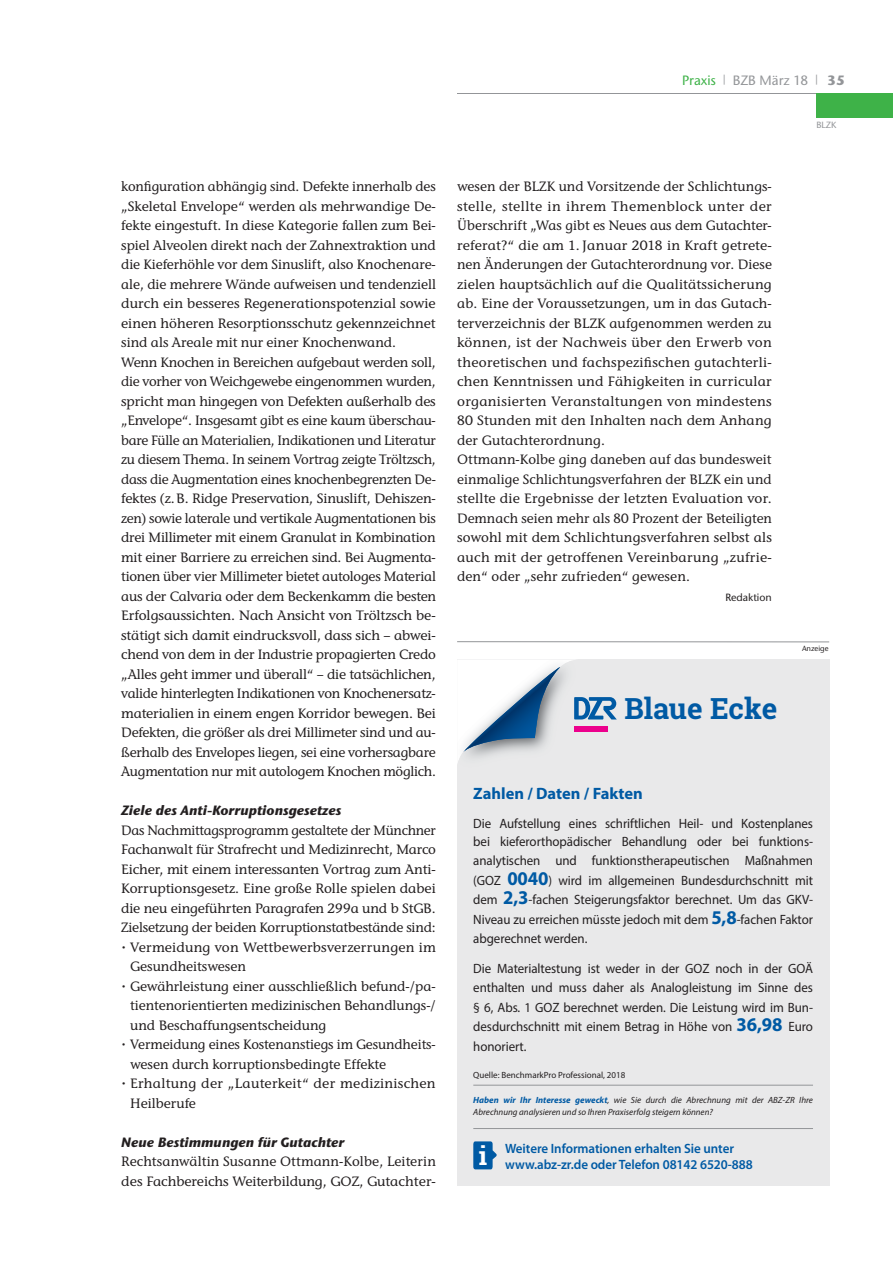
<style>
.page{position:relative;width:893px;height:1263px;background:#fff}
.page>*{position:absolute;margin:0;border:0;box-sizing:border-box;transform-origin:0 0}
.t1{font:700 29.4px "Roboto Slab";color:#005aa4}
.t2{font:700 25.95px "Roboto Slab";color:#fff}
.t3{font:700 16.5px "Myriad Pro";color:#005aa4}
.t4{font:500 13.5px/19.5px "Stone Inf ITC Std";color:#231f20}
.t5{font:13.5px/19.5px "Myriad Pro";letter-spacing:-.005em;color:#231f20;text-align:justify;scale:.96 1}
.t6{font:600 13.5px/16.2px "Myriad Pro";letter-spacing:-.005em;color:#005aa4}
.t7{font:italic 700 13.5px "Stone Sans ITC Std";color:#231f20}
.t8{font:500 13.5px "Stone Inf ITC Std";letter-spacing:.02em;color:#231f20}
.t9{font:500 13.5px "Stone Sans ITC Std";color:#939598}
.t10{font:500 10.5px "Stone Sans ITC Std";color:#231f20}
.t11{font:italic 9px/12px "Myriad Pro";color:#231f20}
.t12{font:9px "Myriad Pro";color:#231f20}
.t13{font:500 9px "Stone Sans ITC Std";color:#939598}
.t14{font:500 7.5px "Stone Sans ITC Std";color:#231f20}
.s1{color:#3eb248}
.s2{font-weight:700}
.s3{font-size:18px}
.s4{font-weight:700;font-size:19.5px;color:#005aa4}
.s5{font-weight:700;color:#005aa4}
</style>
<div class="page">
<div style="left:457px;top:659px;width:372px;height:527px;background:#e9e9ea"></div>
<img style="left:457px;top:660px;width:124px;height:103px">
<svg style="left:463px;top:667px;width:97px;height:85px"></svg>
<hr style="left:473px;top:1085px;width:340px;height:1px;background:#939598">
<hr style="left:473px;top:1128px;width:340px;height:1px;background:#939598">
<svg style="left:473px;top:1141px;width:24px;height:28px"></svg>
<div style="left:574px;top:726px;width:34px;height:6px;background:#ec008c"></div>
<svg style="left:574px;top:697px;width:43px;height:22px"></svg>
<hr style="left:457px;top:641px;width:372px;height:1px;background:#939598">
<hr style="left:457px;top:94px;width:436px;height:1px;background:#939598">
<div style="left:816px;top:94px;width:77px;height:24px;background:#3eb248"></div>
<p class="t9" style="left:682px;top:75px;width:165px"><span class="s1">Praxis</span> <sup>|</sup> BZB März 18 <sup>|</sup> <span class="s2">35</span></p>
<p class="t13" style="left:816px;top:121px;width:22px">BLZK</p>
<p class="t4" style="left:121px;top:178px;width:316px">konfiguration abhängig sind. Defekte innerhalb des „Skeletal Envelope“ werden als mehrwandige De&shy;fekte eingestuft. In diese Kategorie fallen zum Bei&shy;spiel Alveolen direkt nach der Zahnextraktion und die Kieferhöhle vor dem Sinuslift, also Knochenare&shy;ale, die mehrere Wände aufweisen und tendenziell durch ein besseres Regenerationspotenzial sowie einen höheren Resorptionsschutz gekennzeichnet sind als Areale mit nur einer Knochenwand.<br>Wenn Knochen in Bereichen aufgebaut werden soll, die vorher von Weichgewebe eingenommen wurden, spricht man hingegen von Defekten außerhalb des „Envelope“. Insgesamt gibt es eine kaum überschau&shy;bare Fülle an Materialien, Indikationen und Literatur zu diesem Thema. In seinem Vortrag zeigte Tröltzsch, dass die Augmentation eines knochenbegrenzten De&shy;fektes (z. B. Ridge Preservation, Sinuslift, Dehiszen&shy;zen) sowie laterale und vertikale Augmentationen bis drei Millimeter mit einem Granulat in Kombination mit einer Barriere zu erreichen sind. Bei Augmenta&shy;tionen über vier Millimeter bietet autologes Material aus der Calvaria oder dem Beckenkamm die besten Erfolgsaussichten. Nach Ansicht von Tröltzsch be&shy;stätigt sich damit eindrucksvoll, dass sich – abwei&shy;chend von dem in der Industrie propagierten Credo „Alles geht immer und überall“ – die tatsächlichen, valide hinterlegten Indikationen von Knochenersatz&shy;materialien in einem engen Korridor bewegen. Bei Defekten, die größer als drei Millimeter sind und au&shy;ßerhalb des Envelopes liegen, sei eine vorhersagbare Augmentation nur mit autologem Knochen möglich.</p>
<p class="t7" style="left:121px;top:805px;width:222px">Ziele des Anti-Korruptionsgesetzes</p>
<p class="t4" style="left:121px;top:822px;width:316px">Das Nachmittagsprogramm gestaltete der Münchner</p>
<p class="t4" style="left:121px;top:841px;width:316px">Fachanwalt für Strafrecht und Medizinrecht, Marco</p>
<p class="t4" style="left:121px;top:861px;width:316px">Eicher, mit einem interessanten Vortrag zum Anti-</p>
<p class="t4" style="left:121px;top:880px;width:316px">Korruptionsgesetz. Eine große Rolle spielen dabei</p>
<p class="t4" style="left:121px;top:900px;width:316px">die neu eingeführten Paragrafen 299a und b StGB.</p>
<p class="t4" style="left:121px;top:919px;width:316px">Zielsetzung der beiden Korruptionstatbestände sind:</p>
<p class="t4" style="left:121px;top:939px;width:316px"><span class="s3">·</span> Vermeidung von Wettbewerbsverzerrungen im</p>
<p class="t4" style="left:130px;top:958px;width:117px">Gesundheitswesen</p>
<p class="t4" style="left:121px;top:978px;width:316px"><span class="s3">·</span> Gewährleistung einer ausschließlich befund-/pa-</p>
<p class="t4" style="left:130px;top:997px;width:307px">tientenorientierten medizinischen Behandlungs-/</p>
<p class="t4" style="left:130px;top:1017px;width:198px">und Beschaffungsentscheidung</p>
<p class="t4" style="left:121px;top:1036px;width:316px"><span class="s3">·</span> Vermeidung eines Kostenanstiegs im Gesundheits-</p>
<p class="t4" style="left:130px;top:1056px;width:257px">wesen durch korruptionsbedingte Effekte</p>
<p class="t8" style="left:121px;top:1079px;width:316px"><span class="s3">·</span> Erhaltung der „Lauterkeit“ der medizinischen</p>
<p class="t4" style="left:130px;top:1095px;width:67px">Heilberufe</p>
<p class="t7" style="left:121px;top:1137px;width:225px">Neue Bestimmungen für Gutachter</p>
<p class="t4" style="left:121px;top:1153px;width:316px">Rechtsanwältin Susanne Ottmann-Kolbe, Leiterin des Fachbereichs Weiterbildung, GOZ, Gutachter-</p>
<p class="t4" style="left:457px;top:178px;width:316px">wesen der BLZK und Vorsitzende der Schlichtungs&shy;stelle, stellte in ihrem Themenblock unter der Überschrift „Was gibt es Neues aus dem Gutachter&shy;referat?“ die am 1. Januar 2018 in Kraft getrete&shy;nen Änderungen der Gutachterordnung vor. Diese zielen hauptsächlich auf die Qualitätssicherung ab. Eine der Voraussetzungen, um in das Gutach&shy;terverzeichnis der BLZK aufgenommen werden zu können, ist der Nachweis über den Erwerb von theoretischen und fachspezifischen gutachterli&shy;chen Kenntnissen und Fähigkeiten in curricular organisierten Veranstaltungen von mindestens 80 Stunden mit den Inhalten nach dem Anhang der Gutachterordnung.<br>Ottmann-Kolbe ging daneben auf das bundesweit einmalige Schlichtungsverfahren der BLZK ein und stellte die Ergebnisse der letzten Evaluation vor.<br>Demnach seien mehr als 80 Prozent der Beteiligten sowohl mit dem Schlichtungsverfahren selbst als auch mit der getroffenen Vereinbarung „zufrie&shy;den“ oder „sehr zufrieden“ gewesen.</p>
<p class="t10" style="left:725px;top:593px;width:48px">Redaktion</p>
<h1 class="t1" style="left:624px;top:689px;width:154px">Blaue Ecke</h1>
<p class="t14" style="left:802px;top:645px;width:28px">Anzeige</p>
<p class="t3" style="left:473px;top:784px;width:171px">Zahlen / Daten / Fakten</p>
<p class="t5" style="left:473px;top:815px;width:355px;line-height:18px">Die Aufstellung eines schriftlichen Heil- und Kostenplanes bei kieferorthopädischer Behandlung oder bei funktions-</p>
<p class="t5" style="left:473px;top:852px;width:355px">analytischen und funktionstherapeutischen Maßnahmen (GOZ <span class="s4">0040</span>) wird im allgemeinen Bundesdurchschnitt mit dem <span class="s4">2,3</span>-fachen Steigerungsfaktor berechnet. Um das GKV-Niveau zu erreichen müsste jedoch mit dem <span class="s4">5,8</span>-fachen Faktor abgerechnet werden.</p>
<p class="t5" style="left:473px;top:960px;width:355px">Die Materialtestung ist weder in der GOZ noch in der GOÄ enthalten und muss daher als Analogleistung im Sinne des § 6, Abs. 1 GOZ berechnet werden. Die Leistung wird im Bun&shy;desdurchschnitt mit einem Betrag in Höhe von <span class="s4">36,98</span> Euro honoriert.</p>
<p class="t12" style="left:473px;top:1071px;width:154px">Quelle: BenchmarkPro Professional, 2018</p>
<p class="t11" style="left:473px;top:1095px;width:341px"><span class="s5">Haben wir Ihr Interesse geweckt</span>, wie Sie durch die Abrechnung mit der ABZ-ZR Ihre<br>Abrechnung analysieren und so Ihren Praxiserfolg steigern können?</p>
<h2 class="t2" style="left:479px;top:1138px;width:10px">i</h2>
<p class="t6" style="left:505px;top:1140px;width:249px">Weitere Informationen erhalten Sie unter www.abz-zr.de oder Telefon 08142 6520-888</p>
</div>
